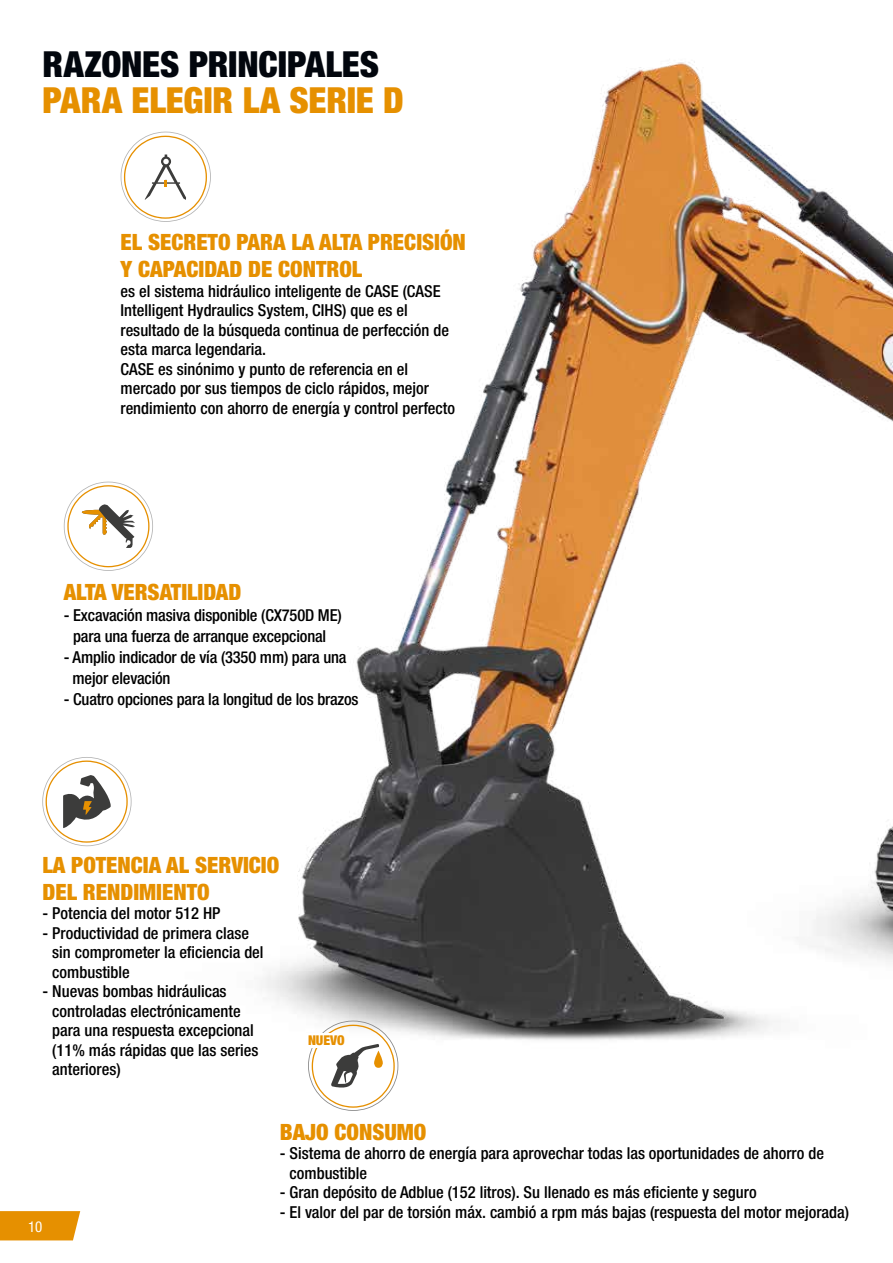
<style>
.page{position:relative;width:893px;height:1263px;background:#fff}
.page>*{position:absolute;margin:0;border:0;box-sizing:border-box;transform-origin:0 0}
.t1{font:900 condensed 36px "Helvetica Neue LT Std";letter-spacing:-.005em;color:#02060d}
.t2{font:900 condensed 36px "Helvetica Neue LT Std";letter-spacing:-.005em;color:#e69000}
.t3{font:900 condensed 22.5px/27px "Helvetica Neue LT Std";color:#e69000}
.t4{font:500 condensed 16.5px/19.5px "Helvetica Neue LT Std";color:#000}
.t5{font:condensed 15px "Helvetica Neue LT Std";color:#fff}
.t6{font:900 condensed 13.5px "Helvetica Neue LT Std";color:#e69000}
</style>
<div class="page">
<div style="left:0;top:1211px;width:75px;height:29px;background:#e69000"></div>
<img style="left:73px;top:61px;width:820px;height:1171px">
<svg style="left:64px;top:482px;width:89px;height:89px"></svg>
<svg style="left:42px;top:757px;width:90px;height:89px"></svg>
<svg style="left:121px;top:132px;width:90px;height:90px"></svg>
<svg style="left:308px;top:1020px;width:90px;height:91px"></svg>
<svg style="left:374px;top:1051px;width:9px;height:17px"></svg>
<div style="left:304px;top:1033px;width:33px;height:15px;background:#fff"></div>
<h1 class="t1" style="left:43px;top:42px;width:338px">RAZONES PRINCIPALES</h1>
<h1 class="t2" style="left:43px;top:78px;width:363px">PARA ELEGIR LA SERIE D</h1>
<h2 class="t3" style="left:121px;top:228px;width:347px">EL SECRETO PARA LA ALTA PRECISIÓN<br>Y CAPACIDAD DE CONTROL</h2>
<p class="t4" style="left:121px;top:281px;width:336px">es el sistema hidráulico inteligente de CASE (CASE Intelligent Hydraulics System, CIHS) que es el resultado de la búsqueda continua de perfección de esta marca legendaria.<br>CASE es sinónimo y punto de referencia en el mercado por sus tiempos de ciclo rápidos, mejor rendimiento con ahorro de energía y control perfecto</p>
<h2 class="t3" style="left:64px;top:578px;width:179px">ALTA VERSATILIDAD</h2>
<p class="t4" style="left:64px;top:604px;width:279px;line-height:21px;text-align:center">- Excavación masiva disponible (CX750D ME) para una fuerza de arranque excepcional</p>
<p class="t4" style="left:73px;top:646px;width:275px;line-height:21px;text-indent:-9px">- Amplio indicador de vía (3350 mm) para una mejor elevación</p>
<p class="t4" style="left:64px;top:689px;width:296px">- Cuatro opciones para la longitud de los brazos</p>
<h2 class="t3" style="left:43px;top:851px;width:238px">LA POTENCIA AL SERVICIO<br>DEL RENDIMIENTO</h2>
<p class="t4" style="left:43px;top:903px;width:179px">- Potencia del motor 512 HP</p>
<p class="t4" style="left:52px;top:923px;width:213px;text-indent:-10px">- Productividad de primera clase sin comprometer la eficiencia del combustible</p>
<p class="t4" style="left:52px;top:981px;width:208px;text-indent:-10px">- Nuevas bombas hidráulicas controladas electrónicamente para una respuesta excepcional (11% más rápidas que las series anteriores)</p>
<p class="t6" style="left:308px;top:1032px;width:38px">NUEVO</p>
<p class="t5" style="left:28px;top:1218px;width:16px">10</p>
<h2 class="t3" style="left:280px;top:1118px;width:148px">BAJO CONSUMO</h2>
<p class="t4" style="left:290px;top:1143px;width:536px;text-indent:-10px">- Sistema de ahorro de energía para aprovechar todas las oportunidades de ahorro de combustible</p>
<p class="t4" style="left:280px;top:1182px;width:478px">- Gran depósito de Adblue (152 litros). Su llenado es más eficiente y seguro</p>
<p class="t4" style="left:280px;top:1202px;width:571px">- El valor del par de torsión máx. cambió a rpm más bajas (respuesta del motor mejorada)</p>
</div>
